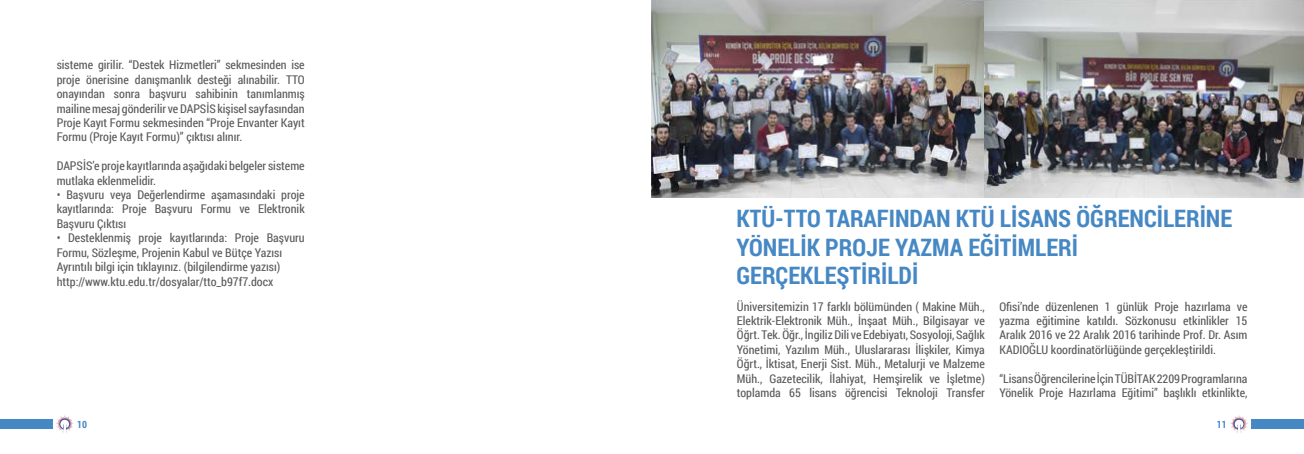
<style>
.page{position:relative;width:1304px;height:454px;background:#fff}
.page>*{position:absolute;margin:0;border:0;box-sizing:border-box;transform-origin:0 0}
.t1{font:700 24px/28.8px "Roboto Condensed";color:#4688c4}
.t2{font:12px/14.4px "Roboto Condensed";color:#58595b;text-align:justify}
.t3{font:700 10px "Roboto Condensed";color:#4688c4}
</style>
<div class="page">
<div style="left:0;top:419px;width:52px;height:10px;background:#4688c4"></div>
<div style="left:1252px;top:419px;width:52px;height:10px;background:#4688c4"></div>
<svg style="left:1231px;top:415px;width:17px;height:18px"></svg>
<svg style="left:56px;top:415px;width:18px;height:18px"></svg>
<img style="left:652px;top:0;width:652px;height:197px">
<p class="t2" style="left:57px;top:57px;width:250px">sisteme girilir. “Destek Hizmetleri” sekmesinden ise proje önerisine danışmanlık desteği alınabilir. TTO onayından sonra başvuru sahibinin tanımlanmış mailine mesaj gönderilir ve DAPSİS kişisel sayfasından Proje Kayıt Formu sekmesinden “Proje Envanter Kayıt Formu (Proje Kayıt Formu)” çıktısı alınır.</p>
<p class="t2" style="left:57px;top:158px;width:250px">DAPSİS’e proje kayıtlarında aşağıdaki belgeler sisteme mutlaka eklenmelidir.</p>
<p class="t2" style="left:57px;top:187px;width:250px">• Başvuru veya Değerlendirme aşamasındaki proje kayıtlarında: Proje Başvuru Formu ve Elektronik Başvuru Çıktısı</p>
<p class="t2" style="left:57px;top:230px;width:250px;text-align:left">• Desteklenmiş proje kayıtlarında: Proje Başvuru Formu, Sözleşme, Projenin Kabul ve Bütçe Yazısı Ayrıntılı bilgi için tıklayınız. (bilgilendirme yazısı) http://www.ktu.edu.tr/dosyalar/tto_b97f7.docx</p>
<h1 class="t1" style="left:736px;top:203px;width:497px">KTÜ-TTO TARAFINDAN KTÜ LİSANS ÖĞRENCİLERİNE<br>YÖNELİK PROJE YAZMA EĞİTİMLERİ<br>GERÇEKLEŞTİRİLDİ</h1>
<p class="t2" style="left:737px;top:298px;width:250px">Üniversitemizin 17 farklı bölümünden ( Makine Müh., Elektrik-Elektronik Müh., İnşaat Müh., Bilgisayar ve Öğrt. Tek. Öğr., İngiliz Dili ve Edebiyatı, Sosyoloji, Sağlık Yönetimi, Yazılım Müh., Uluslararası İlişkiler, Kimya Öğrt., İktisat, Enerji Sist. Müh., Metalurji ve Malzeme Müh., Gazetecilik, İlahiyat, Hemşirelik ve İşletme) toplamda 65 lisans öğrencisi Teknoloji Transfer</p>
<p class="t2" style="left:999px;top:298px;width:250px">Ofisi’nde düzenlenen 1 günlük Proje hazırlama ve yazma eğitimine katıldı. Sözkonusu etkinlikler 15<br>Aralık 2016 ve 22 Aralık 2016 tarihinde Prof. Dr. Asım KADIOĞLU koordinatörlüğünde gerçekleştirildi.</p>
<p class="t2" style="left:999px;top:370px;width:250px">“Lisans Öğrencilerine İçin TÜBİTAK 2209 Programlarına<br>Yönelik Proje Hazırlama Eğitimi” başlıklı etkinlikte,</p>
<p class="t3" style="left:77px;top:417px;width:11px">10</p>
<p class="t3" style="left:1217px;top:417px;width:11px">11</p>
</div>
